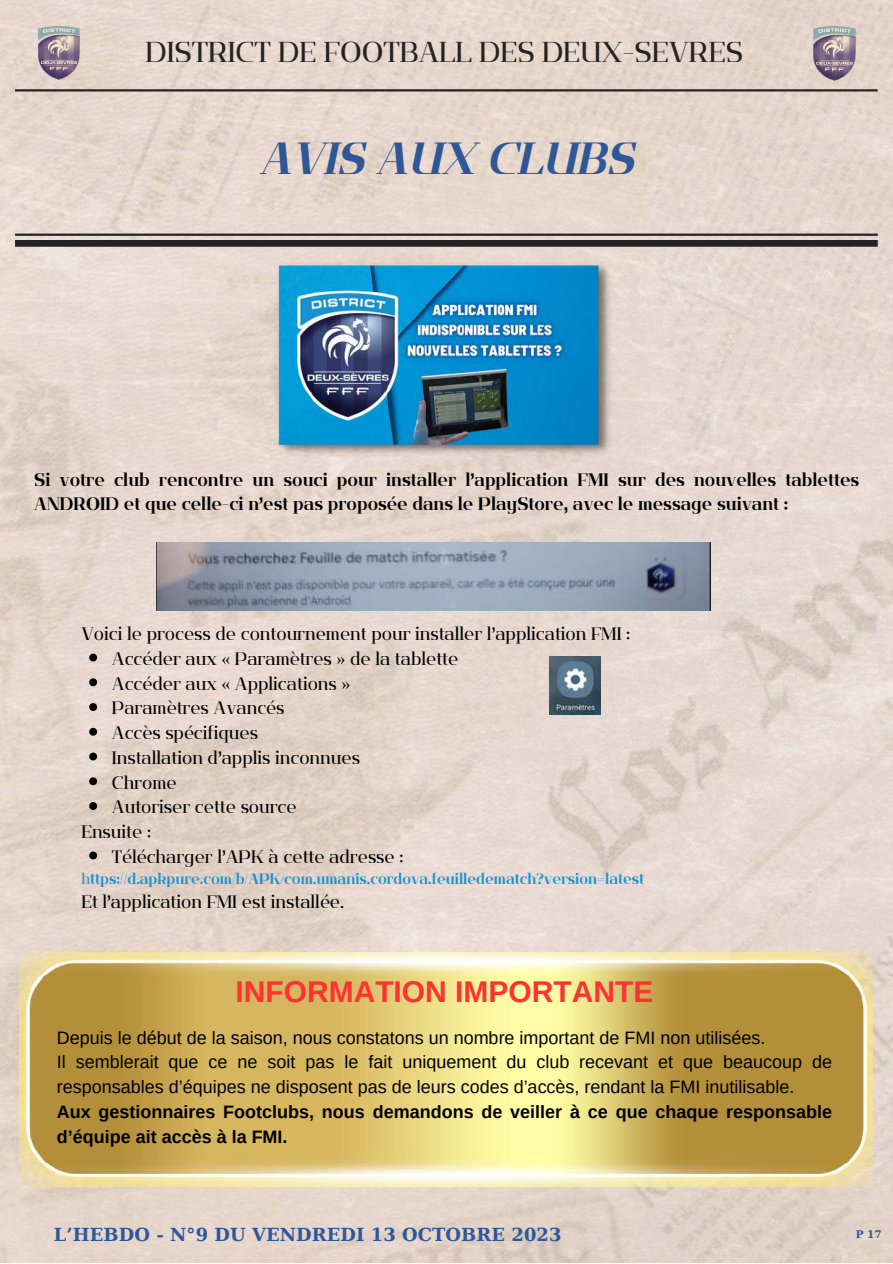
<style>
.page{position:relative;width:893px;height:1264px;background:#fff}
.page>*{position:absolute;margin:0;border:0;box-sizing:border-box;transform-origin:0 0}
.t1{font:45px "Flatory Serif 700 It";color:#2f5797}
.t2{font:700 30px "Arimo";color:#ff3131}
.t3{font:28.8px "Flatory Serif 400";color:#242323}
.t4{font:18px/24.8px "Flatory Serif 400";color:#000}
.t5{font:18px/24.8px "Arimo";color:#000}
.t6{font:18px/24.8px "Flatory Serif 700";color:#000}
.t7{font:700 18px/24.8px "Arimo";color:#000}
.t8{font:700 17.85px "DejaVu Serif";letter-spacing:.005em;color:#2f5797}
.t9{font:15px "Flatory Serif 700";color:#1992d1}
.t10{font:700 10.5px "DejaVu Serif";color:#2f5797}
.s1{font-family:"Flatory Serif 400"}
</style>
<div class="page">
<img style="left:0;top:0;width:892px;height:1262px">
<hr style="left:15px;top:89px;width:862px;height:2px;background:#242323">
<div style="left:15px;top:240px;width:862px;height:7px;background:#242323"></div>
<hr style="left:15px;top:233px;width:862px;height:3px;background:#242323">
<img style="left:32px;top:25px;width:50px;height:56px">
<img style="left:807px;top:25px;width:50px;height:58px">
<img style="left:274px;top:258px;width:340px;height:200px">
<img style="left:157px;top:543px;width:553px;height:67px">
<img style="left:549px;top:656px;width:52px;height:58px">
<img style="left:20px;top:952px;width:852px;height:234px">
<svg style="left:89px;top:653px;width:8px;height:8px"></svg>
<svg style="left:89px;top:678px;width:8px;height:8px"></svg>
<svg style="left:89px;top:703px;width:8px;height:8px"></svg>
<svg style="left:89px;top:727px;width:8px;height:8px"></svg>
<svg style="left:89px;top:752px;width:8px;height:8px"></svg>
<svg style="left:89px;top:777px;width:8px;height:8px"></svg>
<svg style="left:89px;top:802px;width:8px;height:8px"></svg>
<svg style="left:89px;top:851px;width:8px;height:8px"></svg>
<h3 class="t3" style="left:145px;top:35px;width:599px">DISTRICT DE FOOTBALL DES DEUX-SEVRES</h3>
<h1 class="t1" style="left:259px;top:132px;width:376px">AVIS AUX CLUBS</h1>
<p class="t6" style="left:34px;top:467px;width:826px">Si votre club rencontre un souci pour installer l’application FMI sur des nouvelles tablettes<br>ANDROID et que celle-ci n’est pas proposée dans le PlayStore, avec le message suivant :</p>
<p class="t4" style="left:81px;top:621px;width:550px">Voici le process de contournement pour installer l’application FMI :</p>
<p class="t4" style="left:112px;top:646px;width:348px">Accéder aux « Paramètres » de la tablette<br>Accéder aux « Applications »<br>Paramètres Avancés<br>Accès spécifiques<br>Installation d’applis inconnues<br>Chrome<br>Autoriser cette source</p>
<p class="t4" style="left:112px;top:844px;width:293px">Télécharger l’APK à cette adresse :</p>
<p class="t4" style="left:81px;top:819px;width:71px">Ensuite :</p>
<p class="t9" style="left:81px;top:870px;width:564px"><span class="s1">h</span>ttps://d.apkpure.com/b/APK/com.umanis.cordova.feuilledematch?version=latest</p>
<p class="t4" style="left:81px;top:889px;width:264px">Et l’application FMI est installée.</p>
<h2 class="t2" style="left:235px;top:975px;width:419px">INFORMATION IMPORTANTE</h2>
<p class="t5" style="left:57px;top:1025px;width:776px">Depuis le début de la saison, nous constatons un nombre important de FMI non utilisées.<br>Il semblerait que ce ne soit pas le fait uniquement du club recevant et que beaucoup de responsables d’équipes ne disposent pas de leurs codes d’accès, rendant la FMI inutilisable.</p>
<p class="t7" style="left:57px;top:1099px;width:776px">Aux gestionnaires Footclubs, nous demandons de veiller à ce que chaque responsable d’équipe ait accès à la FMI.</p>
<p class="t8" style="left:54px;top:1223px;width:509px">L’HEBDO - N°9 DU VENDREDI 13 OCTOBRE 2023</p>
<p class="t10" style="left:855px;top:1227px;width:28px">P 17</p>
</div>
